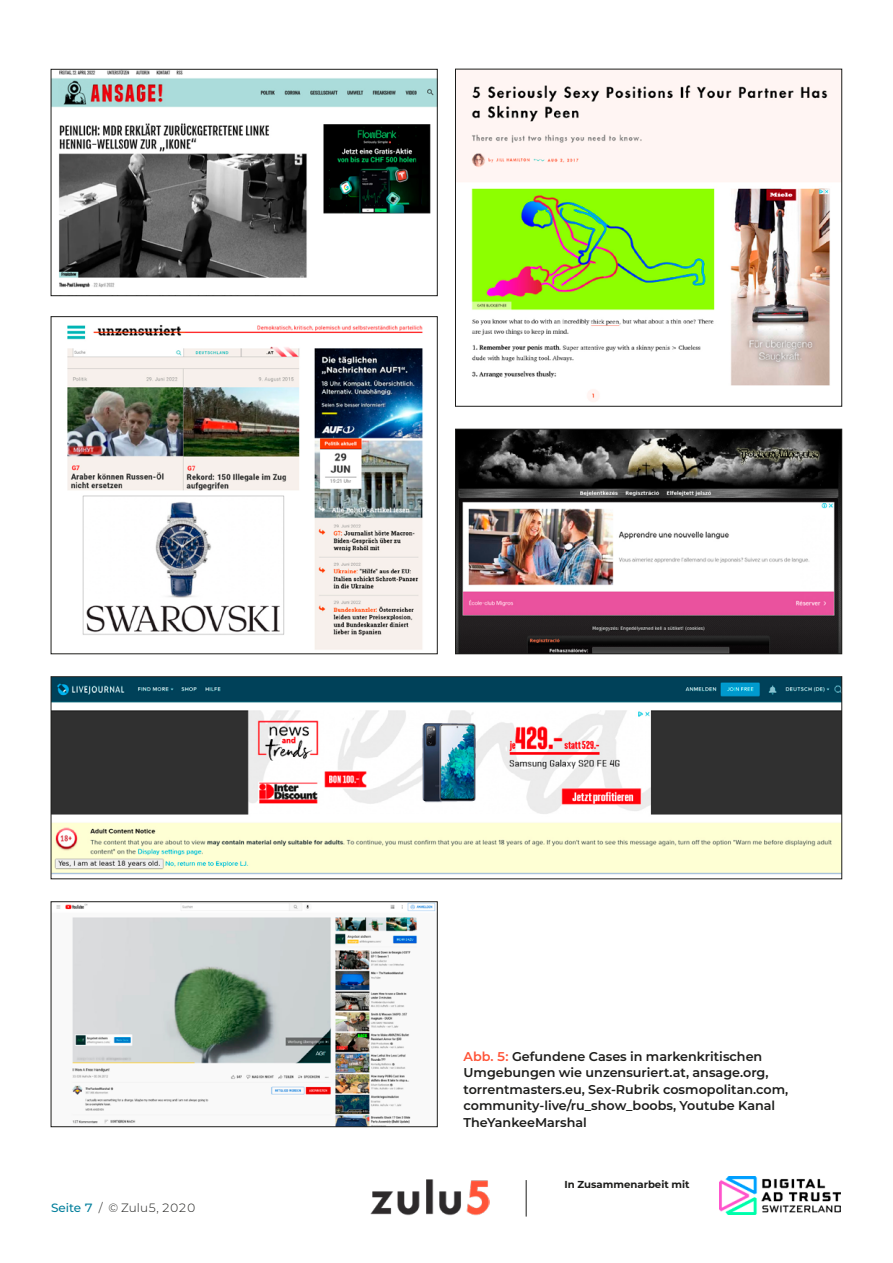
<style>
.page{position:relative;width:893px;height:1263px;background:#fff}
.page>*{position:absolute;margin:0;border:0;box-sizing:border-box;transform-origin:0 0}
._04_Abb{font:600 12.75px/16.5px "Montserrat";color:#1d1d1b}
.t1{font:300 12px "Montserrat";color:#1d1d1b}
.t2{font:700 10.05px "Montserrat";color:#1d1d1b}
.s1{font-weight:500;color:#007e9b}
.s2{color:#ff5438}
</style>
<div class="page">
<img style="left:370px;top:1179px;width:119px;height:37px">
<img style="left:719px;top:1177px;width:122px;height:38px">
<hr style="left:526px;top:1180px;width:1px;height:36px;background:#1d1d1b">
<img style="left:457px;top:431px;width:383px;height:221px">
<div style="left:455px;top:429px;width:387px;height:225px;border:1px solid #1d1d1b"></div>
<img style="left:457px;top:71px;width:383px;height:331px">
<div style="left:455px;top:69px;width:387px;height:337px;border:1px solid #1d1d1b"></div>
<img style="left:67px;top:325px;width:356px;height:325px">
<img style="left:53px;top:71px;width:382px;height:217px">
<div style="left:51px;top:69px;width:386px;height:227px;border:1px solid #1d1d1b"></div>
<img style="left:53px;top:678px;width:787px;height:197px">
<div style="left:51px;top:676px;width:791px;height:203px;border:1px solid #1d1d1b"></div>
<img style="left:56px;top:903px;width:379px;height:222px">
<div style="left:51px;top:901px;width:386px;height:226px;border:1px solid #1d1d1b"></div>
<p class="t1" style="left:51px;top:1199px;width:146px"><span class="s1">Seite 7</span> / © Zulu5, 2020</p>
<p class="_04_Abb" style="left:463px;top:1047px;width:326px"><span class="s2">Abb. 5:</span> Gefundene Cases in markenkritischen Umgebungen wie unzensuriert.at, ansage.org, torrentmasters.eu, Sex-Rubrik cosmopolitan.com, community-live/ru_show_boobs, Youtube Kanal TheYankeeMarshal</p>
<p class="t2" style="left:564px;top:1177px;width:127px">In Zusammenarbeit mit</p>
</div>
